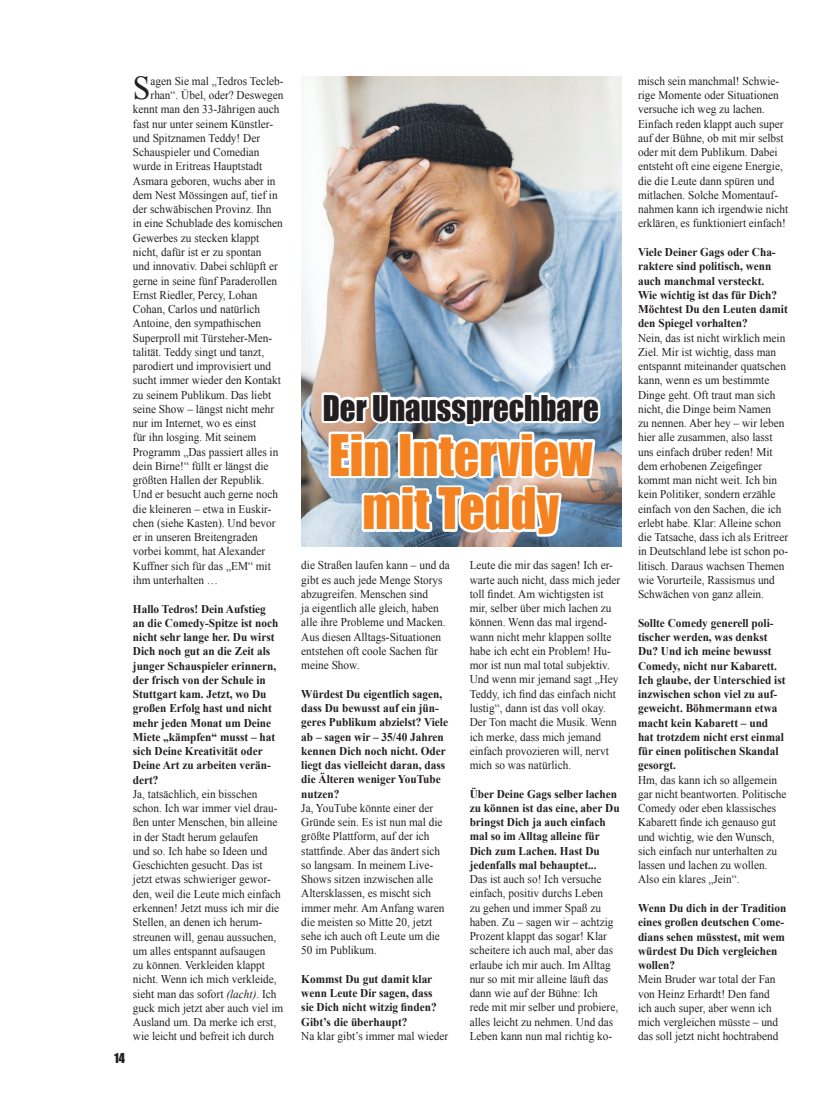
<style>
.page{position:relative;width:833px;height:1117px;background:#fff}
.page>*{position:absolute;margin:0;border:0;box-sizing:border-box;transform-origin:0 0}
.t1{font:52.5px/53.8px "Impact";color:#f58220;text-align:center;scale:.95 1}
.t2{font:33.38px "Times New Roman";color:#231f20;scale:.95 1}
.t3{font:32.5px "Impact";color:#231f20;scale:.95 1}
.t4{font:12.5px "Impact";color:#231f20}
.t5{font:11.88px/14.2px "Times New Roman";color:#231f20;scale:.95 1}
.t6{font:700 11.88px/14.2px "Times New Roman";color:#231f20;scale:.95 1}
.s1{font-style:italic}
</style>
<div class="page">
<img style="left:301px;top:77px;width:320px;height:469px">
<svg style="left:319px;top:389px;width:285px;height:158px"></svg>
<h2 class="t2" style="left:133px;top:65px;width:20px">S</h2>
<p class="t5" style="left:151px;top:74px;width:141px">agen Sie mal „Tedros Tecleb-</p>
<p class="t5" style="left:151px;top:88px;width:141px">rhan“. Übel, oder? Deswegen</p>
<p class="t5" style="left:133px;top:102px;width:156px">kennt man den 33-Jährigen auch</p>
<p class="t5" style="left:133px;top:116px;width:149px">fast nur unter seinem Künstler-</p>
<p class="t5" style="left:133px;top:131px;width:135px">und Spitznamen Teddy! Der</p>
<p class="t5" style="left:133px;top:145px;width:135px">Schauspieler und Comedian</p>
<p class="t5" style="left:133px;top:159px;width:138px">wurde in Eritreas Hauptstadt</p>
<p class="t5" style="left:133px;top:173px;width:152px">Asmara geboren, wuchs aber in</p>
<p class="t5" style="left:133px;top:188px;width:154px">dem Nest Mössingen auf, tief in</p>
<p class="t5" style="left:133px;top:202px;width:147px">der schwäbischen Provinz. Ihn</p>
<p class="t5" style="left:133px;top:216px;width:159px">in eine Schublade des komischen</p>
<p class="t5" style="left:133px;top:230px;width:134px">Gewerbes zu stecken klappt</p>
<p class="t5" style="left:133px;top:245px;width:137px">nicht, dafür ist er zu spontan</p>
<p class="t5" style="left:133px;top:259px;width:154px">und innovativ. Dabei schlüpft er</p>
<p class="t5" style="left:133px;top:273px;width:153px">gerne in seine fünf Paraderollen</p>
<p class="t5" style="left:133px;top:287px;width:133px">Ernst Riedler, Percy, Lohan</p>
<p class="t5" style="left:133px;top:302px;width:135px">Cohan, Carlos und natürlich</p>
<p class="t5" style="left:133px;top:316px;width:136px">Antoine, den sympathischen</p>
<p class="t5" style="left:133px;top:330px;width:148px">Superproll mit Türsteher-Men-</p>
<p class="t5" style="left:133px;top:344px;width:140px">talität. Teddy singt und tanzt,</p>
<p class="t5" style="left:133px;top:359px;width:147px">parodiert und improvisiert und</p>
<p class="t5" style="left:133px;top:373px;width:157px">sucht immer wieder den Kontakt</p>
<p class="t5" style="left:133px;top:387px;width:147px">zu seinem Publikum. Das liebt</p>
<p class="t5" style="left:133px;top:401px;width:150px">seine Show – längst nicht mehr</p>
<p class="t5" style="left:133px;top:416px;width:131px">nur im Internet, wo es einst</p>
<p class="t5" style="left:133px;top:430px;width:131px">für ihn losging. Mit seinem</p>
<p class="t5" style="left:133px;top:444px;width:155px">Programm „Das passiert alles in</p>
<p class="t5" style="left:133px;top:458px;width:144px">dein Birne!“ füllt er längst die</p>
<p class="t5" style="left:133px;top:473px;width:140px">größten Hallen der Republik.</p>
<p class="t5" style="left:133px;top:487px;width:154px">Und er besucht auch gerne noch</p>
<p class="t5" style="left:133px;top:501px;width:147px">die kleineren – etwa in Euskir-</p>
<p class="t5" style="left:133px;top:515px;width:152px">chen (siehe Kasten). Und bevor</p>
<p class="t5" style="left:133px;top:530px;width:133px">er in unseren Breitengraden</p>
<p class="t5" style="left:133px;top:544px;width:141px">vorbei kommt, hat Alexander</p>
<p class="t5" style="left:133px;top:558px;width:147px">Kuffner sich für das „EM“ mit</p>
<p class="t5" style="left:133px;top:572px;width:91px">ihm unterhalten …</p>
<p class="t6" style="left:133px;top:601px;width:155px">Hallo Tedros! Dein Aufstieg an die Comedy-Spitze ist noch nicht sehr lange her. Du wirst<br>Dich noch gut an die Zeit als junger Schauspieler erinnern, der frisch von der Schule in<br>Stuttgart kam. Jetzt, wo Du großen Erfolg hast und nicht mehr jeden Monat um Deine<br>Miete „kämpfen“ musst – hat sich Deine Kreativität oder<br>Deine Art zu arbeiten verän&shy;dert?</p>
<p class="t5" style="left:133px;top:786px;width:160px">Ja, tatsächlich, ein bisschen schon. Ich war immer viel drau&shy;ßen unter Menschen, bin alleine in der Stadt herum gelaufen<br>und so. Ich habe so Ideen und<br>Geschichten gesucht. Das ist jetzt etwas schwieriger gewor&shy;den, weil die Leute mich einfach erkennen! Jetzt muss ich mir die<br>Stellen, an denen ich herum&shy;streunen will, genau aussuchen, um alles entspannt aufsaugen<br>zu können. Verkleiden klappt nicht. Wenn ich mich verkleide, sieht man das sofort <span class="s1">(lacht)</span>. Ich guck mich jetzt aber auch viel im<br>Ausland um. Da merke ich erst, wie leicht und befreit ich durch</p>
<p class="t4" style="left:114px;top:1047px;width:13px">14</p>
<h3 class="t3" style="left:323px;top:382px;width:292px">Der Unaussprechbare</h3>
<h1 class="t1" style="left:329px;top:426px;width:279px">Ein Interview mit Teddy</h1>
<p class="t5" style="left:301px;top:558px;width:158px">die Straßen laufen kann – und da gibt es auch jede Menge Storys abzugreifen. Menschen sind<br>ja eigentlich alle gleich, haben alle ihre Probleme und Macken.<br>Aus diesen Alltags-Situationen entstehen oft coole Sachen für meine Show.</p>
<p class="t6" style="left:301px;top:686px;width:156px">Würdest Du eigentlich sagen, dass Du bewusst auf ein jün&shy;geres Publikum abzielst? Viele ab – sagen wir – 35/40 Jahren kennen Dich noch nicht. Oder liegt das vielleicht daran, dass die Älteren weniger YouTube nutzen?</p>
<p class="t5" style="left:301px;top:800px;width:152px">Ja, YouTube könnte einer der<br>Gründe sein. Es ist nun mal die größte Plattform, auf der ich stattfinde. Aber das ändert sich so langsam. In meinem Live-<br>Shows sitzen inzwischen alle<br>Altersklassen, es mischt sich immer mehr. Am Anfang waren die meisten so Mitte 20, jetzt sehe ich auch oft Leute um die<br>50 im Publikum.</p>
<p class="t6" style="left:301px;top:971px;width:144px">Kommst Du gut damit klar wenn Leute Dir sagen, dass sie Dich nicht witzig finden?<br>Gibt’s die überhaupt?</p>
<p class="t5" style="left:301px;top:1028px;width:156px">Na klar gibt’s immer mal wieder</p>
<p class="t5" style="left:469px;top:558px;width:160px">Leute die mir das sagen! Ich er&shy;warte auch nicht, dass mich jeder toll findet. Am wichtigsten ist mir, selber über mich lachen zu können. Wenn das mal irgend&shy;wann nicht mehr klappen sollte habe ich echt ein Problem! Hu&shy;mor ist nun mal total subjektiv.<br>Und wenn mir jemand sagt „Hey<br>Teddy, ich find das einfach nicht lustig“, dann ist das voll okay.<br>Der Ton macht die Musik. Wenn ich merke, dass mich jemand einfach provozieren will, nervt mich so was natürlich.</p>
<p class="t6" style="left:469px;top:786px;width:159px">Über Deine Gags selber lachen zu können ist das eine, aber Du bringst Dich ja auch einfach mal so im Alltag alleine für<br>Dich zum Lachen. Hast Du jedenfalls mal behauptet...</p>
<p class="t5" style="left:469px;top:871px;width:158px">Das ist auch so! Ich versuche einfach, positiv durchs Leben<br>zu gehen und immer Spaß zu haben. Zu – sagen wir – achtzig<br>Prozent klappt das sogar! Klar scheitere ich auch mal, aber das erlaube ich mir auch. Im Alltag nur so mit mir alleine läuft das dann wie auf der Bühne: Ich rede mit mir selber und probiere, alles leicht zu nehmen. Und das<br>Leben kann nun mal richtig ko-</p>
<p class="t5" style="left:638px;top:74px;width:160px">misch sein manchmal! Schwie&shy;rige Momente oder Situationen versuche ich weg zu lachen.<br>Einfach reden klappt auch super auf der Bühne, ob mit mir selbst oder mit dem Publikum. Dabei entsteht oft eine eigene Energie, die die Leute dann spüren und mitlachen. Solche Momentauf&shy;nahmen kann ich irgendwie nicht erklären, es funktioniert einfach!</p>
<p class="t6" style="left:638px;top:244px;width:159px">Viele Deiner Gags oder Cha&shy;raktere sind politisch, wenn auch manchmal versteckt.<br>Wie wichtig ist das für Dich?<br>Möchtest Du den Leuten damit den Spiegel vorhalten?</p>
<p class="t5" style="left:638px;top:330px;width:159px">Nein, das ist nicht wirklich mein<br>Ziel. Mir ist wichtig, dass man entspannt miteinander quatschen kann, wenn es um bestimmte<br>Dinge geht. Oft traut man sich nicht, die Dinge beim Namen<br>zu nennen. Aber hey – wir leben hier alle zusammen, also lasst uns einfach drüber reden! Mit dem erhobenen Zeigefinger kommt man nicht weit. Ich bin kein Politiker, sondern erzähle einfach von den Sachen, die ich erlebt habe. Klar: Alleine schon die Tatsache, dass ich als Eritreer in Deutschland lebe ist schon po&shy;litisch. Daraus wachsen Themen wie Vorurteile, Rassismus und<br>Schwächen von ganz allein.</p>
<p class="t6" style="left:638px;top:615px;width:157px">Sollte Comedy generell poli&shy;tischer werden, was denkst<br>Du? Und ich meine bewusst<br>Comedy, nicht nur Kabarett.<br>Ich glaube, der Unterschied ist inzwischen schon viel zu auf&shy;geweicht. Böhmermann etwa macht kein Kabarett – und hat trotzdem nicht erst einmal für einen politischen Skandal gesorgt.</p>
<p class="t5" style="left:638px;top:772px;width:158px">Hm, das kann ich so allgemein gar nicht beantworten. Politische<br>Comedy oder eben klassisches<br>Kabarett finde ich genauso gut und wichtig, wie den Wunsch, sich einfach nur unterhalten zu lassen und lachen zu wollen.<br>Also ein klares „Jein“.</p>
<p class="t6" style="left:638px;top:900px;width:158px">Wenn Du dich in der Tradition eines großen deutschen Come&shy;dians sehen müsstest, mit wem würdest Du Dich vergleichen wollen?</p>
<p class="t5" style="left:638px;top:971px;width:149px">Mein Bruder war total der Fan von Heinz Erhardt! Den fand ich auch super, aber wenn ich mich vergleichen müsste – und das soll jetzt nicht hochtrabend</p>
</div>
